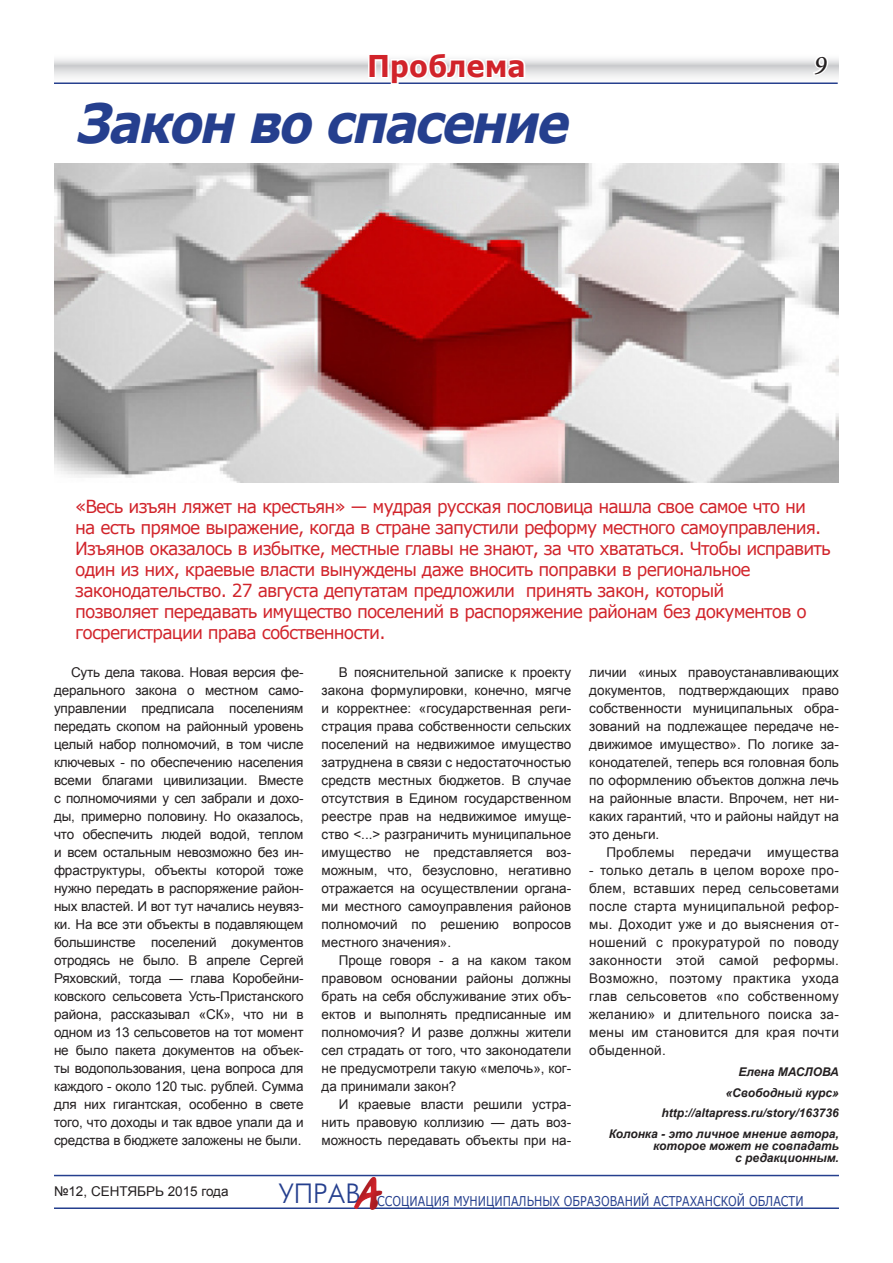
<style>
.page{position:relative;width:893px;height:1263px;background:#fff}
.page>*{position:absolute;margin:0;border:0;box-sizing:border-box;transform-origin:0 0}
.t1{font:italic 700 54px "Verdana";color:#253f8e;scale:.9 1}
.t2{font:44.7px "Tagir CTT";color:#d1232a}
.t3{font:700 30px "Verdana";color:#d1232a;scale:.91 1}
.t4{font:italic 500 27px "Minion Pro";color:#231f20}
.t5{font:18px/21px "Verdana";letter-spacing:-.05em;color:#d1232a;scale:.95 1}
.t6{font:13.5px/18px "Arial";color:#231f20;text-align:justify}
.t7{font:13.5px "Verdana";color:#253f8e;scale:.82 1}
.t8{font:13.5px "Arial";letter-spacing:.02em;color:#231f20}
.t9{font:italic 700 12px/20.5px "Arial";color:#231f20;text-align:right}
</style>
<div class="page">
<hr style="left:54px;top:1175px;width:785px;height:1px;background:#253f8e">
<svg style="left:54px;top:59px;width:785px;height:25px"></svg>
<svg style="left:811px;top:59px;width:19px;height:18px"></svg>
<hr style="left:54px;top:1207px;width:785px;height:2px;background:#253f8e">
<div style="left:346px;top:1165px;width:58px;height:63px;background:#231f20;opacity:.5"></div>
<svg style="left:367px;top:59px;width:160px;height:25px"></svg>
<img style="left:54px;top:164px;width:785px;height:318px">
<h3 class="t3" style="left:367px;top:47px;width:176px">П роблема</h3>
<h1 class="t1" style="left:75px;top:89px;width:563px">Закон во спасение</h1>
<h3 class="t4" style="left:814px;top:46px;width:14px">9</h3>
<p class="t5" style="left:75px;top:496px;width:797px">«Весь изъян ляжет на крестьян» — мудрая русская пословица нашла свое самое что ни<br>на есть прямое выражение, когда в стране запустили реформу местного самоуправления.<br>Изъянов оказалось в избытке, местные главы не знают, за что хвататься. Чтобы исправить один из них, краевые власти вынуждены даже вносить поправки в региональное законодательство. 27 августа депутатам предложили принять закон, который<br>позволяет передавать имущество поселений в распоряжение районам без документов о госрегистрации права собственности.</p>
<p class="t6" style="left:54px;top:664px;width:251px;text-indent:17px">Суть дела такова. Новая версия фе&shy;дерального закона о местном само&shy;управлении предписала поселениям передать скопом на районный уровень целый набор полномочий, в том числе ключевых - по обеспечению населения всеми благами цивилизации. Вместе с полномочиями у сел забрали и дохо&shy;ды, примерно половину. Но оказалось, что обеспечить людей водой, теплом и всем остальным невозможно без ин&shy;фраструктуры, объекты которой тоже нужно передать в распоряжение район&shy;ных властей. И вот тут начались неувяз&shy;ки. На все эти объекты в подавляющем большинстве поселений документов отродясь не было. В апреле Сергей Ряховский, тогда — глава Коробейни&shy;ковского сельсовета Усть-Пристанского района, рассказывал «СК», что ни в одном из 13 сельсоветов на тот момент не было пакета документов на объек&shy;ты водопользования, цена вопроса для каждого - около 120 тыс. рублей. Сумма для них гигантская, особенно в свете того, что доходы и так вдвое упали да и средства в бюджете заложены не были.</p>
<p class="t6" style="left:322px;top:664px;width:251px;text-indent:17px">В пояснительной записке к проекту закона формулировки, конечно, мягче и корректнее: «государственная реги&shy;страция права собственности сельских поселений на недвижимое имущество затруднена в связи с недостаточностью средств местных бюджетов. В случае отсутствия в Едином государственном реестре прав на недвижимое имуще&shy;ство &lt;...&gt; разграничить муниципальное имущество не представляется воз&shy;можным, что, безусловно, негативно отражается на осуществлении органа&shy;ми местного самоуправления районов полномочий по решению вопросов местного значения».</p>
<p class="t6" style="left:322px;top:952px;width:251px;text-indent:17px">Проще говоря - а на каком таком правовом основании районы должны брать на себя обслуживание этих объ&shy;ектов и выполнять предписанные им полномочия? И разве должны жители сел страдать от того, что законодатели не предусмотрели такую «мелочь», ког&shy;да принимали закон?</p>
<p class="t6" style="left:322px;top:1096px;width:251px;text-indent:17px">И краевые власти решили устра&shy;нить правовую коллизию — дать воз&shy;можность передавать объекты при на-</p>
<p class="t6" style="left:589px;top:664px;width:251px">личии «иных правоустанавливающих документов, подтверждающих право собственности муниципальных обра&shy;зований на подлежащее передаче не&shy;движимое имущество». По логике за&shy;конодателей, теперь вся головная боль по оформлению объектов должна лечь на районные власти. Впрочем, нет ни&shy;каких гарантий, что и районы найдут на это деньги.</p>
<p class="t8" style="left:606px;top:844px;width:234px">Проблемы передачи имущества</p>
<p class="t6" style="left:589px;top:861px;width:251px">- только деталь в целом ворохе про&shy;блем, вставших перед сельсоветами после старта муниципальной рефор&shy;мы. Доходит уже и до выяснения от&shy;ношений с прокуратурой по поводу законности этой самой реформы.<br>Возможно, поэтому практика ухода глав сельсоветов «по собственному желанию» и длительного поиска за&shy;мены им становится для края почти обыденной.</p>
<p class="t9" style="left:609px;top:1062px;width:232px">Елена Маслова<br>«Свободный курс» http://altapress.ru/story/163736<br>Колонка - это личное мнение автора,</p>
<p class="t9" style="left:653px;top:1140px;width:187px;line-height:12px">которое может не совпадать с редакционным.</p>
<p class="t6" style="left:54px;top:1183px;width:176px">№12, сентябрь 2015 года</p>
<h2 class="t2" style="left:354px;top:1166px;width:26px">А</h2>
<p class="t7" style="left:279px;top:1192px;width:642px"><sup>УПРАВ</sup> ссоциация муниципальных образований Астраханской области</p>
</div>
